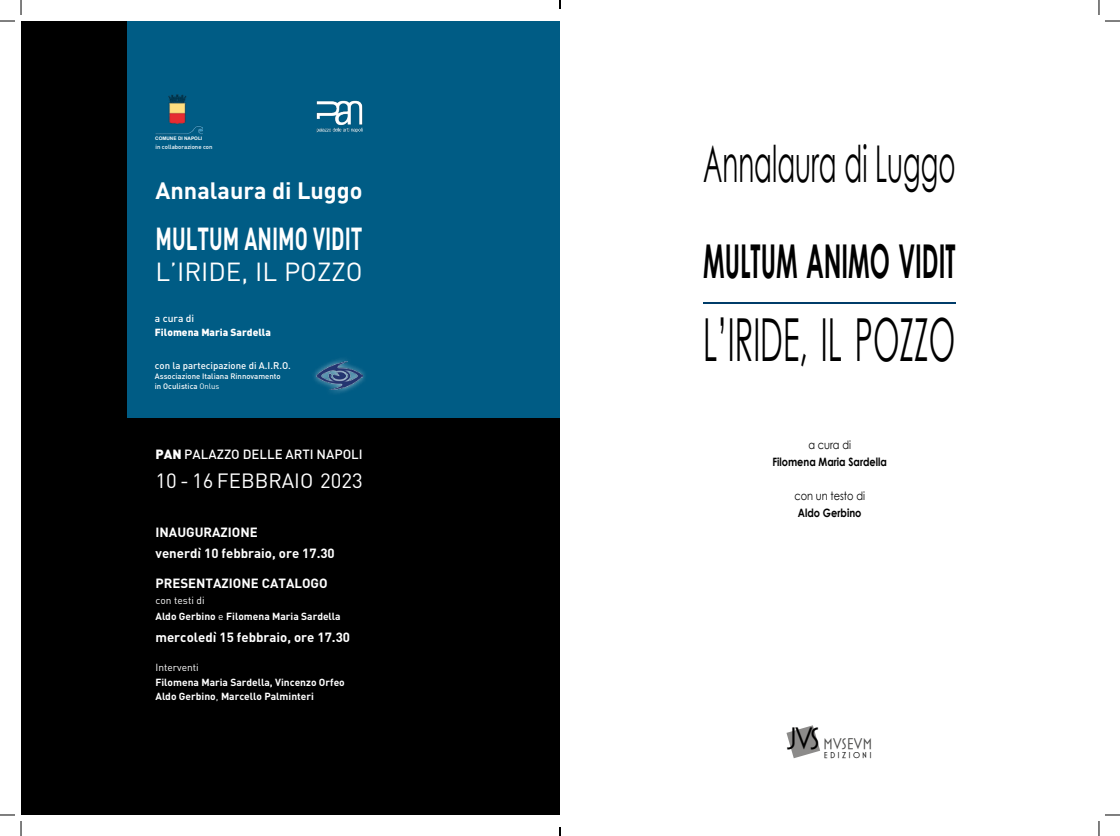
<style>
.page{position:relative;width:1120px;height:836px;background:#fff}
.page>*{position:absolute;margin:0;border:0;box-sizing:border-box;transform-origin:0 0}
.t1{font:59.4px "Century Gothic";color:#000;scale:.51 1}
.t2{font:50.8px "Century Gothic";color:#000;scale:.51 1}
.t3{font:700 46.6px "Century Gothic";color:#000;scale:.51 1}
.t4{font:700 31.4px "DIN";color:#fff;scale:.65 1}
.t5{font:25.8px "DIN";color:#fff}
.t6{font:700 23.4px "DIN";color:#fff}
.t7{font:20.4px "DIN";color:#fff}
.t8{font:15.7px "Mostra One";color:#4a4a49}
.t9{font:700 13.2px/21px "DIN";color:#fff}
.t10{font:500 13.2px "DIN";color:#fff}
.t11{font:700 11.5px "Century Gothic";color:#000;scale:.85 1}
.t12{font:11.5px "Century Gothic";color:#000;scale:.85 1}
.t13{font:700 10.2px/15.6px "DIN";color:#fff}
.t14{font:900 10.2px "DIN";color:#fff}
.t15{font:10.2px "DIN";color:#fff}
.t16{font:500 10.2px "DIN";color:#fff}
.t17{font:500 9.6px "DIN";color:#fff}
.t18{font:8.8px "Mostra One";letter-spacing:.255em;color:#000}
.t19{font:500 7.8px/10.2px "DIN";color:#fff}
.t20{font:500 6px "DIN";color:#fff}
.t21{font:700 4.8px "Arial";color:#fff}
.s1{font-weight:400}
.s2{font-weight:900}
.s3{font-size:31.4px;color:#000}
</style>
<div class="page">
<svg style="left:786px;top:725px;width:34px;height:33px"></svg>
<hr style="left:703px;top:302px;width:252px;height:2px;background:#003c69">
<div style="left:21px;top:21px;width:539px;height:794px;background:#000"></div>
<div style="left:127px;top:21px;width:433px;height:396px;background:#005c85"></div>
<img style="left:316px;top:100px;width:47px;height:33px">
<img style="left:155px;top:94px;width:47px;height:40px">
<div style="left:310px;top:356px;width:58px;height:39px;background:#fff;opacity:.75"></div>
<img style="left:316px;top:362px;width:46px;height:27px">
<svg style="left:0;top:0;width:22px;height:22px"></svg>
<svg style="left:0;top:814px;width:22px;height:22px"></svg>
<svg style="left:1098px;top:0;width:21px;height:22px"></svg>
<svg style="left:1098px;top:814px;width:21px;height:22px"></svg>
<p class="t21" style="left:155px;top:135px;width:48px">COMUNE DI NAPOLI</p>
<p class="t20" style="left:155px;top:143px;width:59px">in collaborazione con</p>
<h3 class="t6" style="left:155px;top:176px;width:208px">Annalaura di Luggo</h3>
<h3 class="t4" style="left:155px;top:218px;width:320px">MULTUM ANIMO VIDIT</h3>
<h3 class="t5" style="left:155px;top:255px;width:208px">L’IRIDE, IL POZZO</h3>
<p class="t16" style="left:155px;top:312px;width:41px">a cura di</p>
<p class="t14" style="left:155px;top:326px;width:117px">Filomena Maria Sardella</p>
<p class="t17" style="left:155px;top:359px;width:137px">con la partecipazione di A.I.R.O.</p>
<p class="t19" style="left:155px;top:371px;width:127px">Associazione Italiana Rinnovamento in Oculistica <span class="s1">Onlus</span></p>
<p class="t10" style="left:155px;top:446px;width:209px"><span class="s2">PAN</span> PALAZZO DELLE ARTI NAPOLI</p>
<h3 class="t7" style="left:155px;top:467px;width:209px">10 - 16 FEBBRAIO 2023</h3>
<p class="t9" style="left:155px;top:521px;width:181px">INAUGURAZIONE<br>venerdì 10 febbraio, ore 17.30</p>
<p class="t9" style="left:155px;top:572px;width:174px">PRESENTAZIONE CATALOGO</p>
<p class="t13" style="left:155px;top:592px;width:187px"><span class="s1">con testi di<br></span>Aldo Gerbino <span class="s1">e</span> Filomena Maria Sardella</p>
<p class="t9" style="left:155px;top:626px;width:196px">mercoledì 15 febbraio, ore 17.30</p>
<p class="t15" style="left:155px;top:661px;width:45px">Interventi</p>
<p class="t13" style="left:155px;top:674px;width:191px;line-height:14.4px">Filomena Maria Sardella, Vincenzo Orfeo<br>Aldo Gerbino<span class="s1">,</span> Marcello Palminteri</p>
<h2 class="t2" style="left:703px;top:128px;width:496px">Annalaura di Luggo</h2>
<h3 class="t3" style="left:703px;top:226px;width:496px">MULTUM ANIMO VIDIT</h3>
<h1 class="t1" style="left:703px;top:298px;width:496px">L’IRIDE, IL POZZO</h1>
<p class="t12" style="left:808px;top:437px;width:52px">a cura di</p>
<p class="t11" style="left:772px;top:453px;width:136px">Filomena Maria Sardella</p>
<p class="t12" style="left:794px;top:488px;width:84px">con un testo di</p>
<p class="t11" style="left:797px;top:504px;width:76px">Aldo Gerbino</p>
<h3 class="t8" style="left:786px;top:735px;width:87px"><span class="s3">JVS</span> MVSEVM</h3>
<p class="t18" style="left:823px;top:750px;width:49px">EDIZIONI</p>
</div>
